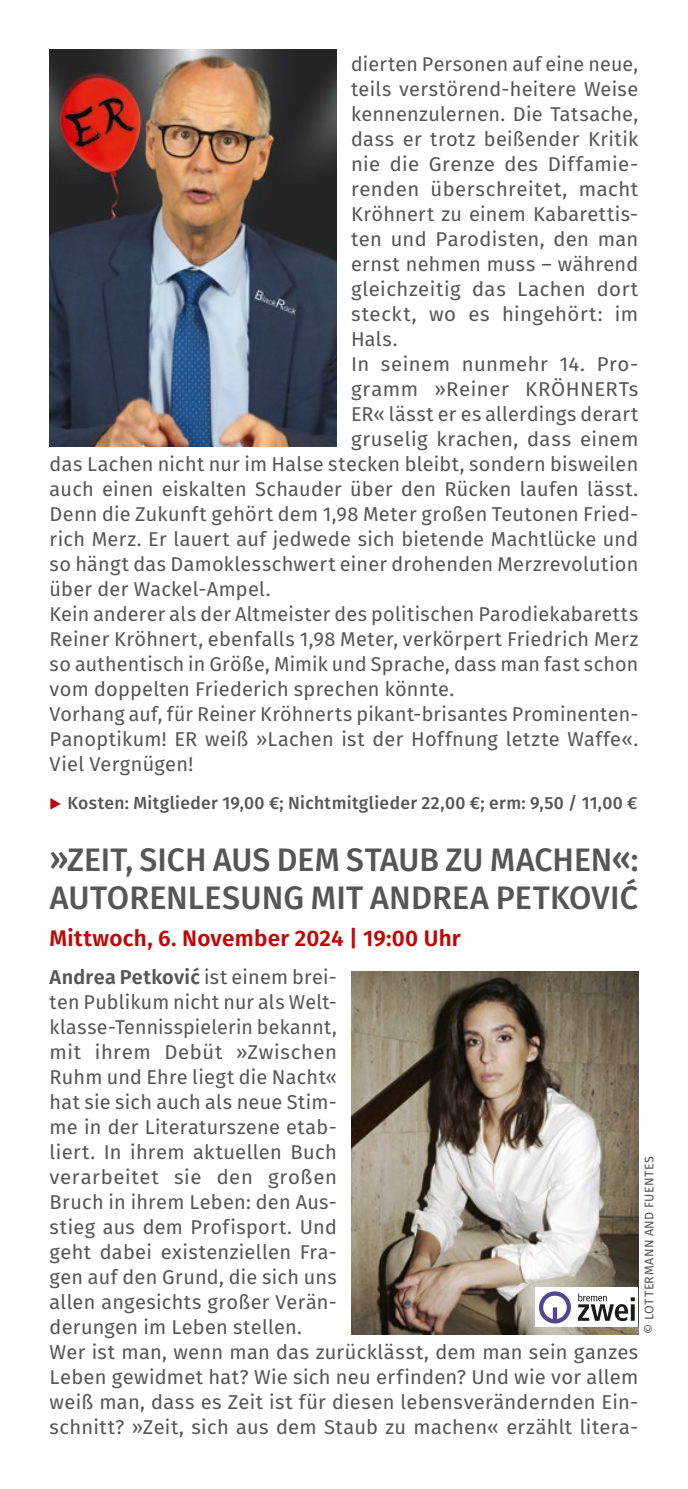
<style>
.page{position:relative;width:688px;height:1489px;background:#fff}
.page>*{position:absolute;margin:0;border:0;box-sizing:border-box;transform-origin:0 0}
.t1{font:500 32.5px/37.5px "Fira Sans";color:#565656}
.t2{font:600 22.5px "Fira Sans";letter-spacing:.01em;color:#c00808}
.t3{font:20px/25px "Fira Sans";letter-spacing:.015em;color:#565656}
.t4{font:500 17.5px "Fira Sans";letter-spacing:.02em;color:#565656}
.t5{font:12.5px "Fira Sans";letter-spacing:.035em;color:#565656}
.s1{font-weight:600}
</style>
<div class="page">
<img style="left:50px;top:50px;width:287px;height:396px">
<img style="left:351px;top:971px;width:287px;height:362px">
<div style="left:535px;top:1287px;width:103px;height:39px;background:#fff"></div>
<svg style="left:539px;top:1291px;width:32px;height:32px"></svg>
<svg style="left:578px;top:1293px;width:56px;height:27px"></svg>
<p class="t3" style="left:351px;top:51px;width:289px">dierten Personen auf eine neue,</p>
<p class="t3" style="left:351px;top:76px;width:289px">teils verstörend-heitere Weise</p>
<p class="t3" style="left:351px;top:101px;width:289px">kennenzulernen. Die Tatsache,</p>
<p class="t3" style="left:351px;top:126px;width:289px">dass er trotz beißender Kritik</p>
<p class="t3" style="left:351px;top:151px;width:289px">nie die Grenze des Diffamie-</p>
<p class="t3" style="left:351px;top:176px;width:289px">renden überschreitet, macht</p>
<p class="t3" style="left:351px;top:201px;width:288px">Kröhnert zu einem Kabarettis-</p>
<p class="t3" style="left:351px;top:226px;width:289px">ten und Parodisten, den man</p>
<p class="t3" style="left:351px;top:251px;width:289px">ernst nehmen muss – während</p>
<p class="t3" style="left:351px;top:276px;width:288px">gleichzeitig das Lachen dort</p>
<p class="t3" style="left:351px;top:301px;width:288px">steckt, wo es hingehört: im</p>
<p class="t3" style="left:351px;top:326px;width:48px">Hals.</p>
<p class="t3" style="left:351px;top:351px;width:289px">In seinem nunmehr 14. Pro-</p>
<p class="t3" style="left:351px;top:376px;width:288px">gramm »Reiner KRÖHNERTs</p>
<p class="t3" style="left:351px;top:401px;width:289px">ER« lässt er es allerdings derart</p>
<p class="t3" style="left:351px;top:426px;width:289px">gruselig krachen, dass einem</p>
<p class="t3" style="left:50px;top:451px;width:590px">das Lachen nicht nur im Halse stecken bleibt, sondern bisweilen</p>
<p class="t3" style="left:50px;top:476px;width:590px">auch einen eiskalten Schauder über den Rücken laufen lässt.</p>
<p class="t3" style="left:50px;top:501px;width:590px">Denn die Zukunft gehört dem 1,98 Meter großen Teutonen Fried-</p>
<p class="t3" style="left:50px;top:526px;width:590px">rich Merz. Er lauert auf jedwede sich bietende Machtlücke und</p>
<p class="t3" style="left:50px;top:551px;width:590px">so hängt das Damoklesschwert einer drohenden Merzrevolution</p>
<p class="t3" style="left:50px;top:576px;width:222px">über der Wackel-Ampel.</p>
<p class="t3" style="left:50px;top:601px;width:590px">Kein anderer als der Altmeister des politischen Parodiekabaretts</p>
<p class="t3" style="left:50px;top:626px;width:590px">Reiner Kröhnert, ebenfalls 1,98 Meter, verkörpert Friedrich Merz</p>
<p class="t3" style="left:50px;top:651px;width:590px">so authentisch in Größe, Mimik und Sprache, dass man fast schon</p>
<p class="t3" style="left:50px;top:676px;width:406px">vom doppelten Friederich sprechen könnte.</p>
<p class="t3" style="left:50px;top:701px;width:590px">Vorhang auf, für Reiner Kröhnerts pikant-brisantes Prominenten-</p>
<p class="t3" style="left:50px;top:726px;width:590px">Panoptikum! ER weiß »Lachen ist der Hoffnung letzte Waffe«.</p>
<p class="t3" style="left:50px;top:751px;width:145px">Viel Vergnügen!</p>
<p class="t4" style="left:67px;top:788px;width:571px">Kosten: Mitglieder 19,00 €; Nichtmitglieder 22,00 €; erm: 9,50 / 11,00 €</p>
<h1 class="t1" style="left:50px;top:839px;width:590px">»ZEIT, SICH AUS DEM STAUB ZU MACHEN«:<br>AUTORENLESUNG MIT ANDREA PETKOVIĆ</h1>
<p class="t2" style="left:50px;top:920px;width:412px">Mittwoch, 6. November 2024 | 19:00 Uhr</p>
<p class="t3" style="left:50px;top:963px;width:590px"><span class="s1">Andrea Petković</span> ist einem brei-<br>ten Publikum nicht nur als Welt-<br>klasse-Tennisspielerin bekannt,<br>mit ihrem Debüt »Zwischen<br>Ruhm und Ehre liegt die Nacht«<br>hat sie sich auch als neue Stim-<br>me in der Literaturszene etab-<br>liert. In ihrem aktuellen Buch<br>verarbeitet sie den großen<br>Bruch in ihrem Leben: den Aus-<br>stieg aus dem Profisport. Und<br>geht dabei existenziellen Fra-<br>gen auf den Grund, die sich uns<br>allen angesichts großer Verän-<br>derungen im Leben stellen.<br>Wer ist man, wenn man das zurücklässt, dem man sein ganzes Leben gewidmet hat? Wie sich neu erfinden? Und wie vor allem weiß man, dass es Zeit ist für diesen lebensverändernden Ein&shy;schnitt? »Zeit, sich aus dem Staub zu machen« erzählt litera-</p>
<p class="t5" style="left:639px;top:1333px;width:179px;rotate:-90deg">© LOTTERMANN AND FUENTES</p>
</div>
